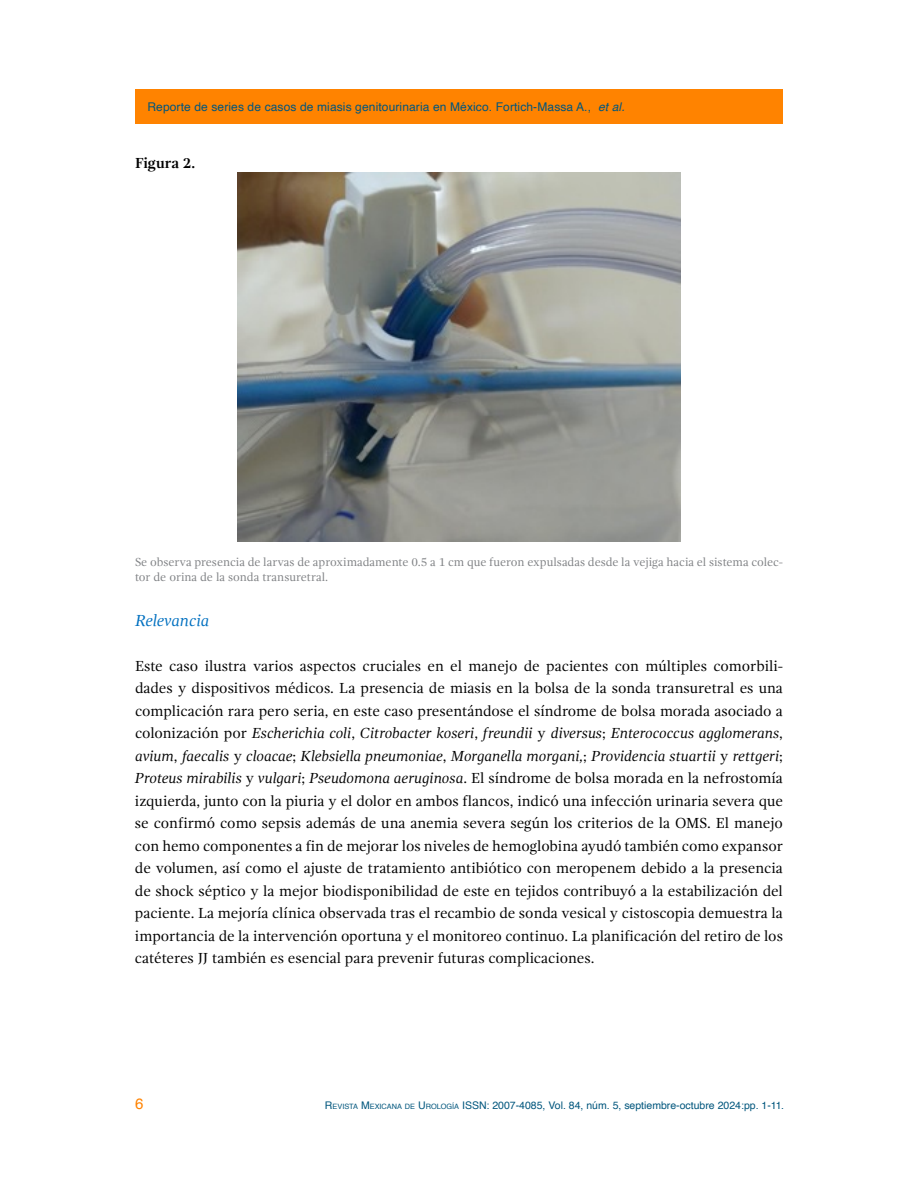
<style>
.page{position:relative;width:918px;height:1188px;background:#fff}
.page>*{position:absolute;margin:0;border:0;box-sizing:border-box;transform-origin:0 0}
.t1{font:italic 16.5px "Gandhi Serif";letter-spacing:-.005em;color:#0070c0}
.t2{font:15px/22.5px "Gandhi Serif";color:#000;text-align:justify}
.t3{font:700 15px "Gandhi Serif";color:#000}
.t4{font:15px "Helvetica";color:#ff8300}
.t5{font:12px/15px "Gandhi Serif";color:#808285}
.t6{font:12px "Helvetica";letter-spacing:.01em;color:#00567d}
.t7{font:10.5px "Helvetica";color:#00567d}
.s1{font-style:italic}
.s2{font-style:inherit}
.s3{font-size:7.35px}
</style>
<div class="page">
<div style="left:135px;top:89px;width:648px;height:34px;background:#ff8300"></div>
<img style="left:237px;top:173px;width:444px;height:369px">
<p class="t6" style="left:147px;top:97px;width:479px">Reporte de series de casos de miasis genitourinaria en México. Fortich-Massa A., <span class="s1">et al.</span></p>
<p class="t3" style="left:135px;top:154px;width:62px">Figura 2.</p>
<p class="t5" style="left:135px;top:554px;width:650px">Se observa presencia de larvas de aproximadamente 0.5 a 1 cm que fueron expulsadas desde la vejiga hacia el sistema colec&shy;tor de orina de la sonda transuretral.</p>
<p class="t1" style="left:135px;top:611px;width:76px">Relevancia</p>
<p class="t2" style="left:135px;top:654px;width:650px">Este caso ilustra varios aspectos cruciales en el manejo de pacientes con múltiples comorbili&shy;dades y dispositivos médicos. La presencia de miasis en la bolsa de la sonda transuretral es una complicación rara pero seria, en este caso presentándose el síndrome de bolsa morada asociado a colonización por <span class="s1">Escherichia coli</span>, <span class="s1">Citrobacter koseri</span>, <span class="s1">freundii</span> y <span class="s1">diversus</span>; <span class="s1">Enterococcus agglomerans</span>, <span class="s1">avium</span>, <span class="s1">faecalis</span> y <span class="s1">cloacae</span>; <span class="s1">Klebsiella pneumoniae</span>, <span class="s1">Morganella morgani,</span>; <span class="s1">Providencia stuartii</span> y <span class="s1">rettgeri</span>; <span class="s1">Proteus mirabilis</span> y <span class="s1">vulgari</span>; <span class="s1">Pseudomona aeruginosa</span>. El síndrome de bolsa morada en la nefrostomía izquierda, junto con la piuria y el dolor en ambos flancos, indicó una infección urinaria severa que se confirmó como sepsis además de una anemia severa según los criterios de la OMS. El manejo con hemo componentes a fin de mejorar los niveles de hemoglobina ayudó también como expansor de volumen, así como el ajuste de tratamiento antibiótico con meropenem debido a la presencia de shock séptico y la mejor biodisponibilidad de este en tejidos contribuyó a la estabilización del paciente. La mejoría clínica observada tras el recambio de sonda vesical y cistoscopia demuestra la importancia de la intervención oportuna y el monitoreo continuo. La planificación del retiro de los catéteres JJ también es esencial para prevenir futuras complicaciones.</p>
<p class="t4" style="left:135px;top:1092px;width:10px">6</p>
<p class="t7" style="left:325px;top:1097px;width:461px"><span class="s2">R</span><span class="s3">EVISTA</span> <span class="s2">M</span><span class="s3">EXICANA DE</span> <span class="s2">U</span><span class="s3">ROLOGÍA</span> ISSN: 2007-4085, Vol. 84, núm. 5, septiembre-octubre 2024:pp. 1-11.</p>
</div>
